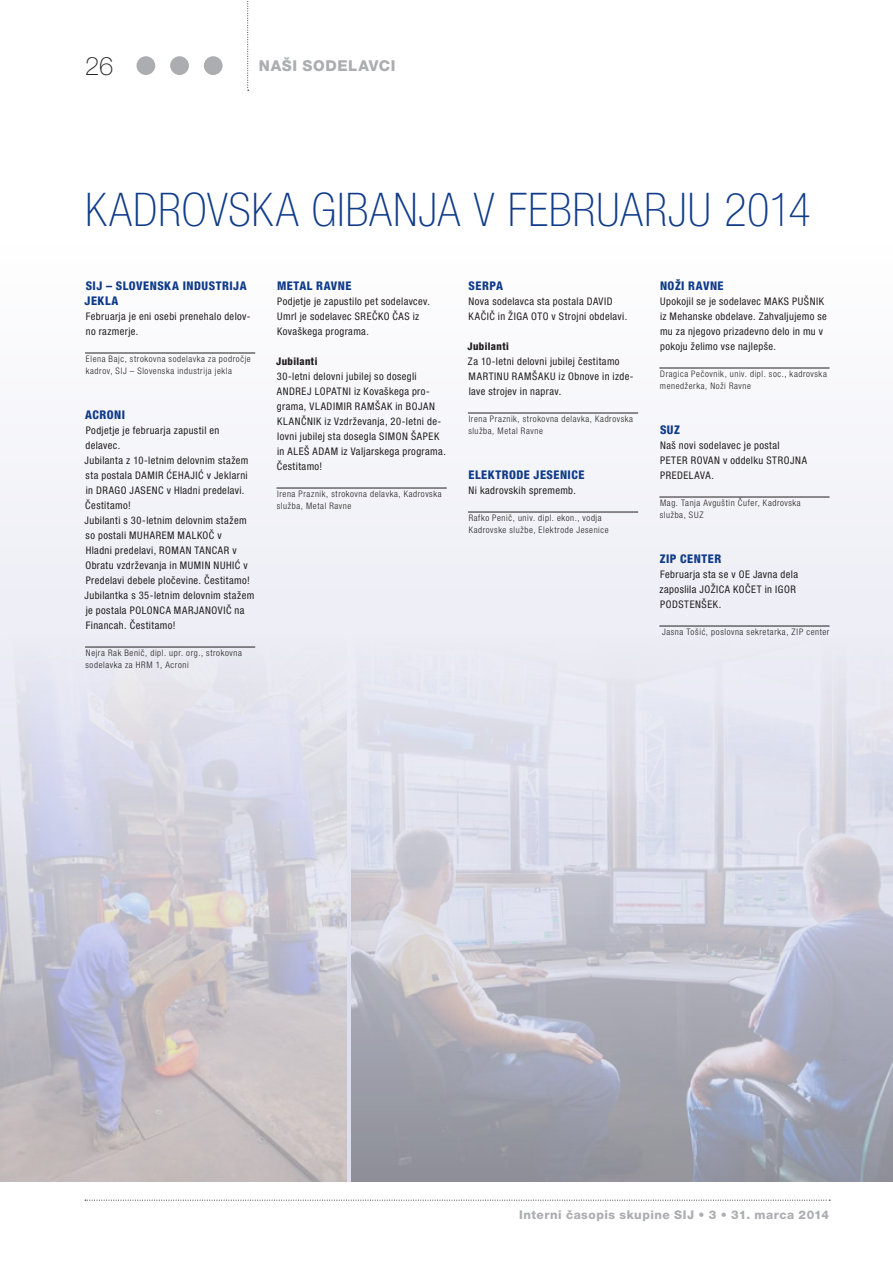
<style>
.page{position:relative;width:893px;height:1263px;background:#fff}
.page>*{position:absolute;margin:0;border:0;box-sizing:border-box;transform-origin:0 0}
.t1{font:100 condensed 46.5px "Helvetica Neue LT Pro";letter-spacing:.015em;color:#103b8a}
.t2{font:100 25.5px "Helvetica Neue LT Pro";color:#231f20}
.t3{font:800 15px "Helvetica Neue LT Pro";letter-spacing:.04em;color:#acadb1}
.t4{font:800 condensed 12px/15px "Helvetica Neue LT Pro";letter-spacing:.04em;color:#103b8a}
.t5{font:800 12px "Helvetica Neue LT Pro";letter-spacing:.04em;color:#acadb1}
.t6{font:condensed 10.5px/15px "Helvetica Neue LT Pro";letter-spacing:.04em;color:#231f20}
.t7{font:800 condensed 10.5px "Helvetica Neue LT Pro";letter-spacing:.035em;color:#231f20}
.t8{font:300 condensed 9px/12px "Helvetica Neue LT Pro";letter-spacing:.07em;color:#231f20}
</style>
<div class="page">
<div style="left:0;top:244px;width:893px;height:937px;background:#f5f6fa"></div>
<img style="left:0;top:637px;width:347px;height:544px">
<img style="left:352px;top:625px;width:541px;height:556px">
<svg style="left:85px;top:1200px;width:745px;height:1px"></svg>
<div style="left:136px;top:56px;width:19px;height:19px;background:#acadb1;border-radius:50%"></div>
<div style="left:170px;top:56px;width:19px;height:19px;background:#acadb1;border-radius:50%"></div>
<div style="left:204px;top:56px;width:19px;height:19px;background:#acadb1;border-radius:50%"></div>
<svg style="left:247px;top:1px;width:2px;height:90px"></svg>
<hr style="left:85px;top:353px;width:170px;height:1px;background:#231f20">
<hr style="left:85px;top:647px;width:170px;height:1px;background:#231f20">
<hr style="left:276px;top:488px;width:171px;height:1px;background:#231f20">
<hr style="left:468px;top:413px;width:170px;height:1px;background:#231f20">
<hr style="left:468px;top:512px;width:170px;height:1px;background:#231f20">
<hr style="left:659px;top:368px;width:171px;height:1px;background:#231f20">
<hr style="left:659px;top:497px;width:171px;height:1px;background:#231f20">
<hr style="left:659px;top:626px;width:171px;height:1px;background:#231f20">
<h2 class="t2" style="left:85px;top:51px;width:30px">26</h2>
<h3 class="t3" style="left:259px;top:57px;width:138px">NAŠI SODELAVCI</h3>
<h1 class="t1" style="left:85px;top:183px;width:727px">KADROVSKA GIBANJA V FEBRUARJU 2014</h1>
<p class="t4" style="left:85px;top:278px;width:163px">SIJ – SLOVENSKA INDUSTRIJA<br>JEKLA</p>
<p class="t6" style="left:86px;top:308px;width:166px">Februarja je eni osebi prenehalo delov&shy;no razmerje.</p>
<p class="t8" style="left:86px;top:352px;width:166px">Elena Bajc, strokovna sodelavka za področje kadrov, SIJ – Slovenska industrija jekla</p>
<p class="t4" style="left:85px;top:407px;width:41px">ACRONI</p>
<p class="t6" style="left:85px;top:422px;width:171px">Podjetje je februarja zapustil en delavec.<br>Jubilanta z 10-letnim delovnim stažem sta postala DAMIR ĆEHAJIĆ v Jeklarni in DRAGO JASENC v Hladni predelavi.<br>Čestitamo!<br>Jubilanti s 30-letnim delovnim stažem so postali MUHAREM MALKOČ v<br>Hladni predelavi, ROMAN TANCAR v<br>Obratu vzdrževanja in MUMIN NUHIĆ v<br>Predelavi debele pločevine. Čestitamo!<br>Jubilantka s 35-letnim delovnim stažem je postala POLONCA MARJANOVIČ na<br>Financah. Čestitamo!</p>
<p class="t8" style="left:85px;top:646px;width:158px">Nejra Rak Benič, dipl. upr. org., strokovna sodelavka za HRM 1, Acroni</p>
<p class="t4" style="left:277px;top:278px;width:76px">METAL RAVNE</p>
<p class="t6" style="left:277px;top:293px;width:154px">Podjetje je zapustilo pet sodelavcev.<br>Umrl je sodelavec SREČKO ČAS iz<br>Kovaškega programa.</p>
<p class="t7" style="left:276px;top:354px;width:43px">Jubilanti</p>
<p class="t6" style="left:277px;top:368px;width:171px">30-letni delovni jubilej so dosegli<br>ANDREJ LOPATNI iz Kovaškega pro&shy;grama, VLADIMIR RAMŠAK in BOJAN<br>KLANČNIK iz Vzdrževanja, 20-letni de&shy;lovni jubilej sta dosegla SIMON ŠAPEK in ALEŠ ADAM iz Valjarskega programa.<br>Čestitamo!</p>
<p class="t8" style="left:277px;top:487px;width:166px">Irena Praznik, strokovna delavka, Kadrovska služba, Metal Ravne</p>
<p class="t4" style="left:469px;top:278px;width:36px">SERPA</p>
<p class="t6" style="left:469px;top:293px;width:160px">Nova sodelavca sta postala DAVID<br>KAČIČ in ŽIGA OTO v Strojni obdelavi.</p>
<p class="t7" style="left:467px;top:339px;width:43px">Jubilanti</p>
<p class="t6" style="left:468px;top:353px;width:167px">Za 10-letni delovni jubilej čestitamo<br>MARTINU RAMŠAKU iz Obnove in izde&shy;lave strojev in naprav.</p>
<p class="t8" style="left:468px;top:412px;width:166px">Irena Praznik, strokovna delavka, Kadrovska služba, Metal Ravne</p>
<p class="t4" style="left:469px;top:467px;width:117px">ELEKTRODE JESENICE</p>
<p class="t6" style="left:469px;top:482px;width:109px">Ni kadrovskih sprememb.</p>
<p class="t8" style="left:469px;top:511px;width:141px">Rafko Penič, univ. dipl. ekon., vodja<br>Kadrovske službe, Elektrode Jesenice</p>
<p class="t4" style="left:660px;top:278px;width:65px">NOŽI RAVNE</p>
<p class="t6" style="left:660px;top:293px;width:168px">Upokojil se je sodelavec MAKS PUŠNIK iz Mehanske obdelave. Zahvaljujemo se mu za njegovo prizadevno delo in mu v pokoju želimo vse najlepše.</p>
<p class="t8" style="left:660px;top:367px;width:168px">Dragica Pečovnik, univ. dipl. soc., kadrovska menedžerka, Noži Ravne</p>
<p class="t4" style="left:660px;top:422px;width:21px">SUZ</p>
<p class="t6" style="left:660px;top:437px;width:148px">Naš novi sodelavec je postal<br>PETER ROVAN v oddelku STROJNA<br>PREDELAVA.</p>
<p class="t8" style="left:660px;top:496px;width:142px">Mag. Tanja Avguštin Čufer, Kadrovska služba, SUZ</p>
<p class="t4" style="left:660px;top:551px;width:63px">ZIP CENTER</p>
<p class="t6" style="left:660px;top:566px;width:140px">Februarja sta se v OE Javna dela zaposlila JOŽICA KOČET in IGOR<br>PODSTENŠEK.</p>
<p class="t8" style="left:662px;top:625px;width:169px">Jasna Tošić, poslovna sekretarka, ZIP center</p>
<p class="t5" style="left:519px;top:1207px;width:312px">Interni časopis skupine SIJ • 3 • 31. marca 2014</p>
</div>
